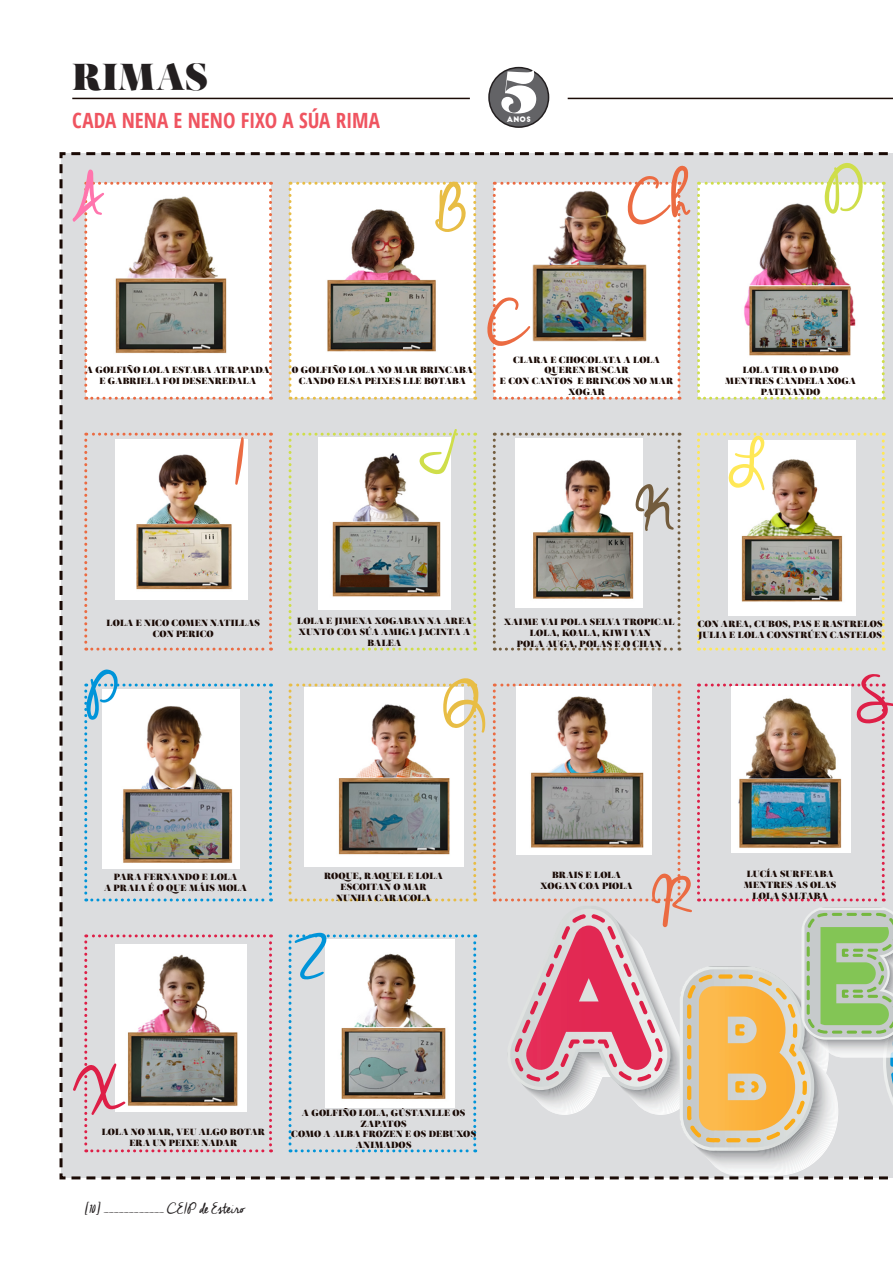
<style>
.page{position:relative;width:893px;height:1263px;background:#fff}
.page>*{position:absolute;margin:0;border:0;box-sizing:border-box;transform-origin:0 0}
.t1{font:58.5px "Salome";color:#fff}
.t2{font:37.5px "Salome";letter-spacing:.01em;color:#231f20}
.t3{font:700 condensed 21px "Open Sans";color:#ef5460}
.t4{font:18px "Cheddar Jack";letter-spacing:-.025em;color:#231f20}
.Text01{font:9px/10.8px "Salome";letter-spacing:.02em;color:#1a0a05;text-align:center}
.t5{font:7.5px "Big John";color:#fff}
</style>
<div class="page">
<hr style="left:72px;top:98px;width:398px;height:1px;background:#1a0a05">
<hr style="left:568px;top:98px;width:325px;height:1px;background:#1a0a05">
<div style="left:489px;top:68px;width:60px;height:59px;background:#636366;border-radius:50%"></div>
<div style="left:488px;top:67px;width:61px;height:61px;border:2px solid #231f20;border-radius:50%"></div>
<img style="left:60px;top:161px;width:833px;height:1018px">
<p class="t2" style="left:72px;top:53px;width:137px">RIMAS</p>
<p class="t3" style="left:72px;top:106px;width:309px">CADA NENA E NENO FIXO A SÚA RIMA</p>
<p class="t1" style="left:500px;top:53px;width:39px">5</p>
<p class="t5" style="left:507px;top:116px;width:26px">ANOS</p>
<p class="Text01" style="left:86px;top:365px;width:185px">A GOLFIÑO LOLA ESTABA ATRAPADA</p>
<p class="Text01" style="left:99px;top:375px;width:158px">E GABRIELA FOI DESENREDALA</p>
<p class="Text01" style="left:292px;top:365px;width:183px">0 GOLFIÑO LOLA NO MAR BRINCABA</p>
<p class="Text01" style="left:299px;top:375px;width:168px">CANDO ELSA PEIXES LLE BOTABA</p>
<p class="Text01" style="left:513px;top:354px;width:148px">CLARA E CHOCOLATA A LOLA<br>QUEREN BUSCAR</p>
<p class="Text01" style="left:500px;top:376px;width:175px">E CON CANTOS E BRINCOS NO MAR<br>XOGAR</p>
<p class="Text01" style="left:743px;top:365px;width:97px">LOLA TIRA O DADO</p>
<p class="Text01" style="left:725px;top:375px;width:132px">MENTRES CANDELA XOGA<br>PATINANDO</p>
<p class="Text01" style="left:107px;top:617px;width:155px">LOLA E NICO COMEN NATILLAS</p>
<p class="Text01" style="left:153px;top:628px;width:63px">CON PERICO</p>
<p class="Text01" style="left:297px;top:616px;width:176px">LOLA E JIMENA XOGABAN NA AREA</p>
<p class="Text01" style="left:299px;top:626px;width:173px">XUNTO COA SÚA AMIGA JACINTA A<br>BALEA</p>
<p class="Text01" style="left:504px;top:617px;width:172px">XAIME VAI POLA SELVA TROPICAL</p>
<p class="Text01" style="left:530px;top:627px;width:122px">LOLA, KOALA, KIWI VAN</p>
<p class="Text01" style="left:517px;top:638px;width:146px">POLA AUGA, POLAS E O CHAN</p>
<p class="Text01" style="left:698px;top:618px;width:186px">CON AREA, CUBOS, PAS E RASTRELOS</p>
<p class="Text01" style="left:698px;top:629px;width:185px">JULIA E LOLA CONSTRÚEN CASTELOS</p>
<p class="Text01" style="left:114px;top:872px;width:125px">PARA FERNANDO E LOLA</p>
<p class="Text01" style="left:104px;top:882px;width:144px">A PRAIA É O QUE MÁIS MOLA</p>
<p class="Text01" style="left:324px;top:870px;width:120px">ROQUE, RAQUEL E LOLA</p>
<p class="Text01" style="left:340px;top:881px;width:88px">ESCOITAN O MAR</p>
<p class="Text01" style="left:336px;top:892px;width:96px">NUNHA CARACOLA</p>
<p class="Text01" style="left:552px;top:869px;width:70px">BRAIS E LOLA</p>
<p class="Text01" style="left:540px;top:880px;width:94px">XOGAN COA PIOLA</p>
<p class="Text01" style="left:102px;top:1126px;width:165px">LOLA NO MAR, VEU ALGO BOTAR</p>
<p class="Text01" style="left:129px;top:1137px;width:109px">ERA UN PEIXE NADAR</p>
<h3 class="t4" style="left:85px;top:1198px;width:161px">[10] ____________ CEIP de Esteiro</h3>
<p class="Text01" style="left:302px;top:1107px;width:165px">A GOLFIÑO LOLA, GÚSTANLLE OS<br>ZAPATOS</p>
<p class="Text01" style="left:291px;top:1129px;width:186px">COMO A ALBA FROZEN E OS DEBUXOS<br>ANIMADOS</p>
<p class="Text01" style="left:747px;top:868px;width:88px">LUCÍA SURFEABA</p>
<p class="Text01" style="left:744px;top:879px;width:94px">MENTRES AS OLAS</p>
<p class="Text01" style="left:752px;top:890px;width:77px">LOLA SALTABA</p>
</div>
